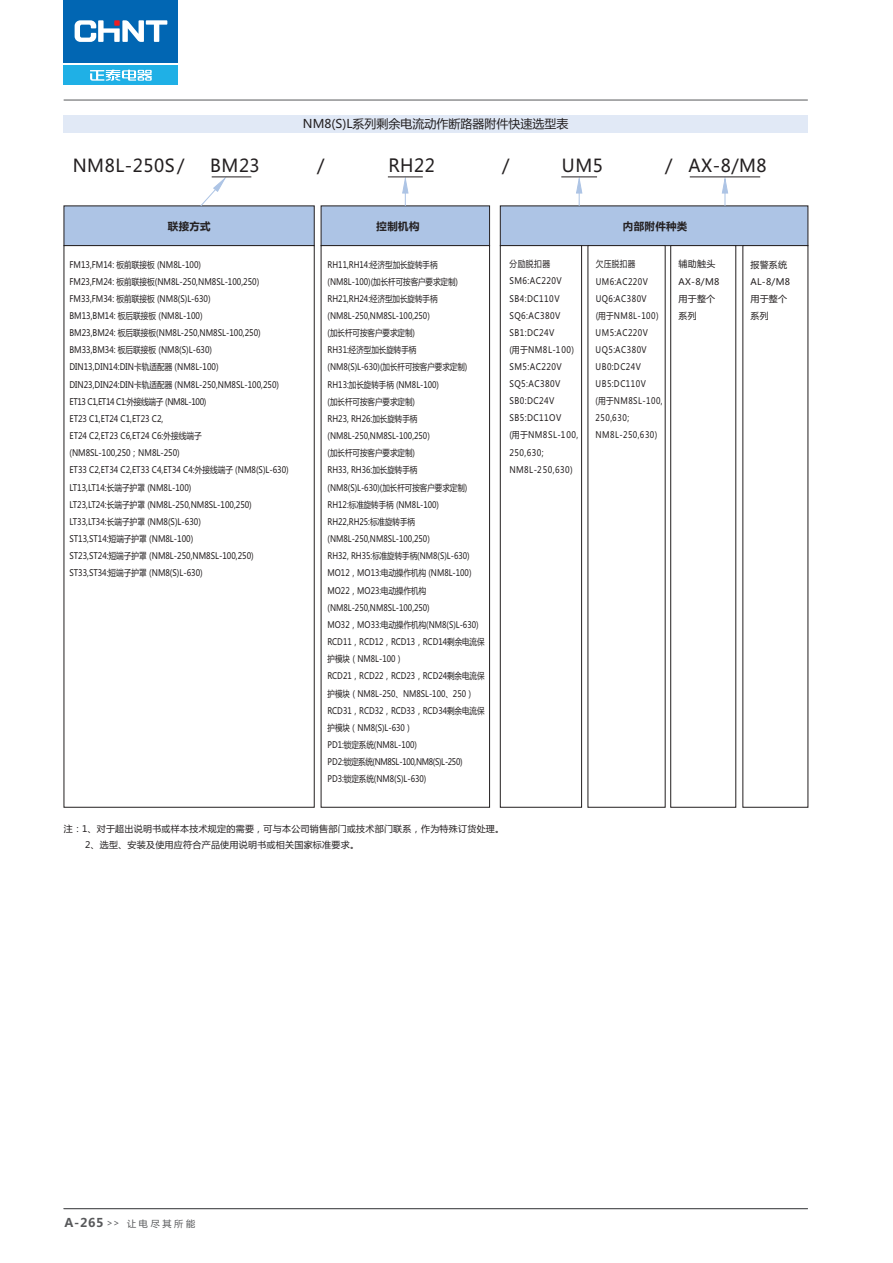
<style>
.page{position:relative;width:893px;height:1263px;background:#fff}
.page>*{position:absolute;margin:0;border:0;box-sizing:border-box;transform-origin:0 0}
.t1{font:18px "Microsoft Ya Hei";color:#231f20;scale:.96 1}
.t2{font:17.7px "Microsoft Ya Hei";letter-spacing:.03em;color:#231f20}
.t3{font:12px "Microsoft Ya Hei";color:#231f20}
.t4{font:700 10.5px "Microsoft Ya Hei";letter-spacing:.03em;color:#231f20}
.t5{font:9.15px "Microsoft Ya Hei";color:#57585a}
.t6{font:9px/17.1px "Microsoft Ya Hei";color:#231f20;scale:.83 1}
.t7{font:9px/17.1px "Microsoft Ya Hei";color:#231f20;scale:.85 1}
.t8{font:9px/17.1px "Microsoft Ya Hei";letter-spacing:.06em;color:#231f20;scale:.87 1}
.t9{font:9px/17.1px "Microsoft Ya Hei";letter-spacing:.03em;color:#231f20}
.t10{font:9px/17.1px "Microsoft Ya Hei";letter-spacing:.06em;color:#231f20;scale:.84 1}
.s1{font-weight:700;font-size:12px}
.s2{font-size:9px}
</style>
<div class="page">
<div style="left:64px;top:115px;width:744px;height:17px;background:#e1e9f6"></div>
<svg style="left:64px;top:177px;width:251px;height:68px"></svg>
<hr style="left:212px;top:176px;width:39px;height:1px;background:#231f20">
<svg style="left:64px;top:245px;width:251px;height:563px"></svg>
<svg style="left:321px;top:178px;width:169px;height:67px"></svg>
<hr style="left:388px;top:176px;width:35px;height:1px;background:#231f20">
<svg style="left:321px;top:245px;width:169px;height:563px"></svg>
<svg style="left:500px;top:176px;width:308px;height:632px"></svg>
<hr style="left:690px;top:176px;width:70px;height:1px;background:#231f20">
<hr style="left:64px;top:100px;width:744px;height:1px;background:#57585a">
<div style="left:64px;top:65px;width:114px;height:20px;background:#1fb0e6"></div>
<div style="left:64px;top:0;width:114px;height:62px;background:#0166b3"></div>
<svg style="left:75px;top:20px;width:92px;height:22px"></svg>
<svg style="left:90px;top:70px;width:62px;height:11px"></svg>
<hr style="left:64px;top:1208px;width:744px;height:1px;background:#57585a">
<p class="t2" style="left:73px;top:157px;width:113px">NM8L-250S /</p>
<p class="t3" style="left:303px;top:118px;width:267px">NM8(S)L系列剩余电流动作断路器附件快速选型表</p>
<p class="t2" style="left:210px;top:157px;width:51px">BM23</p>
<p class="t2" style="left:562px;top:157px;width:42px">UM5</p>
<p class="t2" style="left:317px;top:157px;width:9px">/</p>
<p class="t1" style="left:388px;top:157px;width:50px">RH22</p>
<p class="t2" style="left:502px;top:157px;width:9px">/</p>
<p class="t2" style="left:665px;top:157px;width:103px">/ AX-8/M8</p>
<p class="t4" style="left:168px;top:222px;width:44px">联接方式</p>
<p class="t4" style="left:623px;top:221px;width:66px">内部附件种类</p>
<p class="t9" style="left:678px;top:256px;width:42px">辅助触头<br>AX-8/M8用于整个系列</p>
<p class="t4" style="left:377px;top:222px;width:44px">控制机构</p>
<p class="t7" style="left:69px;top:256px;width:260px">FM13,FM14: 板前联接板 (NM8L-100)<br>FM23,FM24: 板前联接板(NM8L-250,NM8SL-100,250)<br>FM33,FM34: 板前联接板 (NM8(S)L-630)<br>BM13,BM14: 板后联接板 (NM8L-100)<br>BM23,BM24: 板后联接板(NM8L-250,NM8SL-100,250)<br>BM33,BM34: 板后联接板 (NM8(S)L-630)<br>DIN13,DIN14:DIN卡轨适配器 (NM8L-100)<br>DIN23,DIN24:DIN卡轨适配器 (NM8L-250,NM8SL-100,250)<br>ET13 C1,ET14 C1:外接线端子 (NM8L-100)<br>ET23 C1,ET24 C1,ET23 C2,<br>ET24 C2,ET23 C6,ET24 C6:外接线端子<br>(NM8SL-100,250；NM8L-250)<br>ET33 C2,ET34 C2,ET33 C4,ET34 C4:外接线端子 (NM8(S)L-630)<br>LT13,LT14:长端子护罩 (NM8L-100)<br>LT23,LT24:长端子护罩 (NM8L-250,NM8SL-100,250)<br>LT33,LT34:长端子护罩 (NM8(S)L-630)<br>ST13,ST14:短端子护罩 (NM8L-100)<br>ST23,ST24:短端子护罩 (NM8L-250,NM8SL-100,250)<br>ST33,ST34:短端子护罩 (NM8(S)L-630)</p>
<p class="t6" style="left:327px;top:256px;width:191px">RH11,RH14:经济型加长旋转手柄(NM8L-100)(加长杆可按客户要求定制)<br>RH21,RH24:经济型加长旋转手柄(NM8L-250,NM8SL-100,250)<br>(加长杆可按客户要求定制)<br>RH31:经济型加长旋转手柄<br>(NM8(S)L-630)(加长杆可按客户要求定制)<br>RH13:加长旋转手柄 (NM8L-100)<br>(加长杆可按客户要求定制)<br>RH23, RH26:加长旋转手柄(NM8L-250,NM8SL-100,250)<br>(加长杆可按客户要求定制)<br>RH33, RH36:加长旋转手柄<br>(NM8(S)L-630)(加长杆可按客户要求定制)<br>RH12:标准旋转手柄 (NM8L-100)<br>RH22,RH25:标准旋转手柄(NM8L-250,NM8SL-100,250)<br>RH32, RH35:标准旋转手柄(NM8(S)L-630)<br>MO12，MO13:电动操作机构 (NM8L-100)<br>MO22，MO23:电动操作机构(NM8L-250,NM8SL-100,250)<br>MO32，MO33:电动操作机构(NM8(S)L-630)<br>RCD11，RCD12，RCD13，RCD14剩余电流保护模块（NM8L-100）<br>RCD21，RCD22，RCD23，RCD24剩余电流保护模块（NM8L-250、NM8SL-100、250）<br>RCD31，RCD32，RCD33，RCD34剩余电流保护模块（NM8(S)L-630）<br>PD1:锁定系统(NM8L-100)<br>PD2:锁定系统(NM8SL-100,NM8(S)L-250)<br>PD3:锁定系统(NM8(S)L-630)</p>
<p class="t8" style="left:509px;top:256px;width:81px">分励脱扣器<br>SM6:AC220V<br>SB4:DC110V<br>SQ6:AC380V<br>SB1:DC24V<br>(用于NM8L-100)<br>SM5:AC220V<br>SQ5:AC380V<br>SB0:DC24V<br>SB5:DC11OV<br>(用于NM8SL-100,<br>250,630;<br>NM8L-250,630)</p>
<p class="t10" style="left:596px;top:256px;width:81px">欠压脱扣器<br>UM6:AC220V<br>UQ6:AC380V<br>(用于NM8L-100)<br>UM5:AC220V<br>UQ5:AC380V<br>UB0:DC24V<br>UB5:DC110V<br>(用于NM8SL-100,<br>250,630;<br>NM8L-250,630)</p>
<p class="t9" style="left:85px;top:821px;width:420px;line-height:16.6px;text-indent:-21px">注：1、对于超出说明书或样本技术规定的需要，可与本公司销售部门或技术部门联系，作为特殊订货处理。<br>2、选型、安装及使用应符合产品使用说明书或相关国家标准要求。</p>
<p class="t9" style="left:750px;top:257px;width:41px">报警系统<br>AL-8/M8用于整个系列</p>
<p class="t5" style="left:64px;top:1219px;width:132px"><span class="s1">A-265</span> <span class="s2">&gt;&gt;</span> 让 电 尽 其 所 能</p>
</div>
